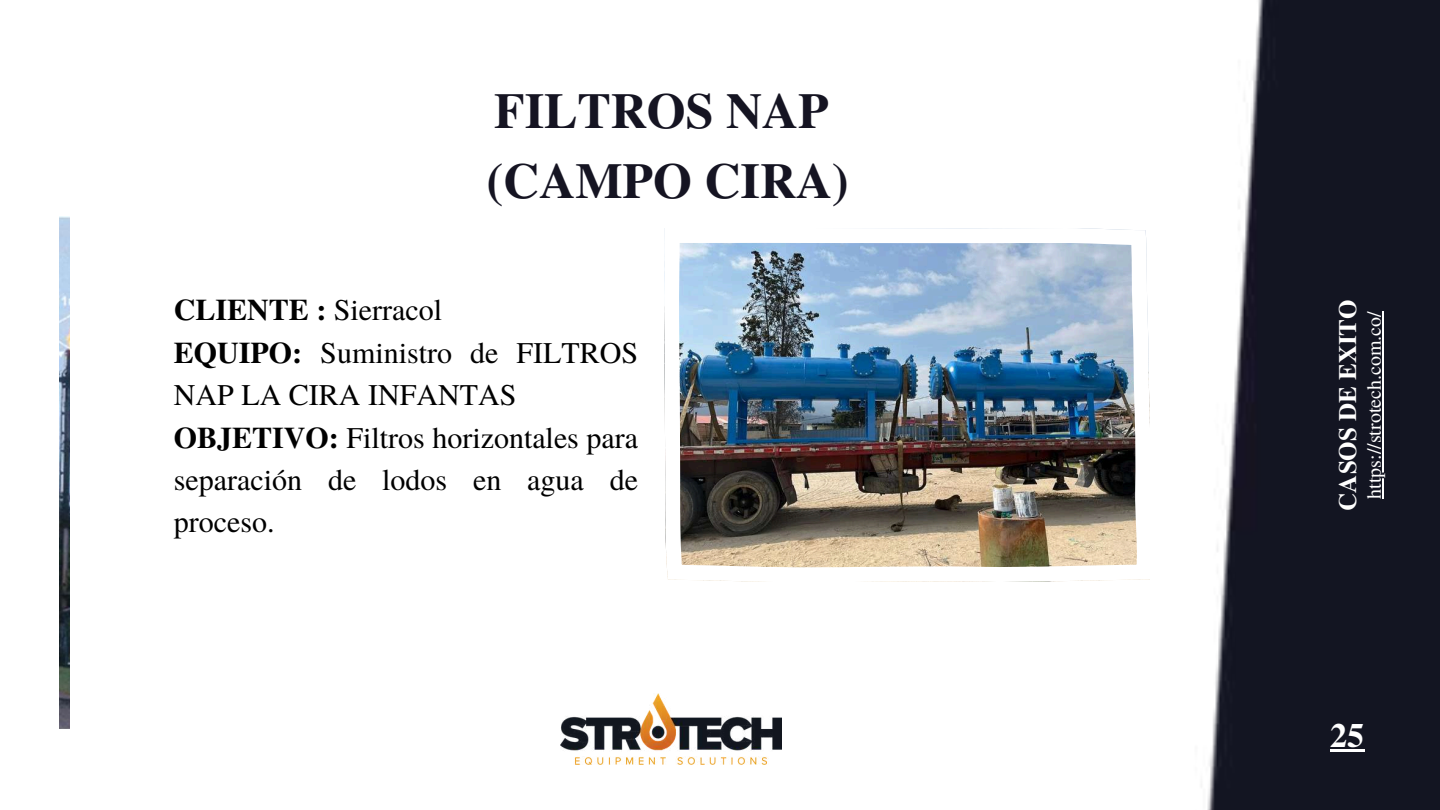
<style>
.page{position:relative;width:1440px;height:810px;background:#fff}
.page>*{position:absolute;margin:0;border:0;box-sizing:border-box;transform-origin:0 0}
.t1{font:700 50px/69.8px "Te X Gyre Termes";color:#151422}
.t2{font:700 34px "Te X Gyre Termes";color:#fff}
.t3{font:30px/42.3px "Te X Gyre Termes";color:#000}
.t4{font:700 25px "Te X Gyre Termes";color:#fff}
.t5{font:20px "Te X Gyre Termes";color:#fff}
.s1{font-weight:700}
</style>
<div class="page">
<img style="left:59px;top:217px;width:11px;height:512px">
<img style="left:664px;top:228px;width:485px;height:354px">
<img style="left:560px;top:694px;width:222px;height:71px">
<img style="left:1207px;top:0;width:233px;height:810px">
<hr style="left:1382px;top:311px;width:2px;height:188px;background:#fff">
<hr style="left:1330px;top:749px;width:34px;height:3px;background:#fff">
<h1 class="t1" style="left:487px;top:73px;width:364px">FILTROS NAP (CAMPO CIRA)</h1>
<p class="t3" style="left:174px;top:288px;width:466px"><span class="s1">CLIENTE :</span> Sierracol<br><span class="s1">EQUIPO:</span> Suministro de FILTROS<br>NAP LA CIRA INFANTAS<br><span class="s1">OBJETIVO:</span> Filtros horizontales para separación de lodos en agua de proceso.</p>
<p class="t4" style="left:1328px;top:511px;width:213px;rotate:-90deg">CASOS DE EXITO</p>
<p class="t5" style="left:1360px;top:499px;width:190px;rotate:-90deg">https://strotech.com.co/</p>
<p class="t2" style="left:1330px;top:709px;width:35px">25</p>
</div>
